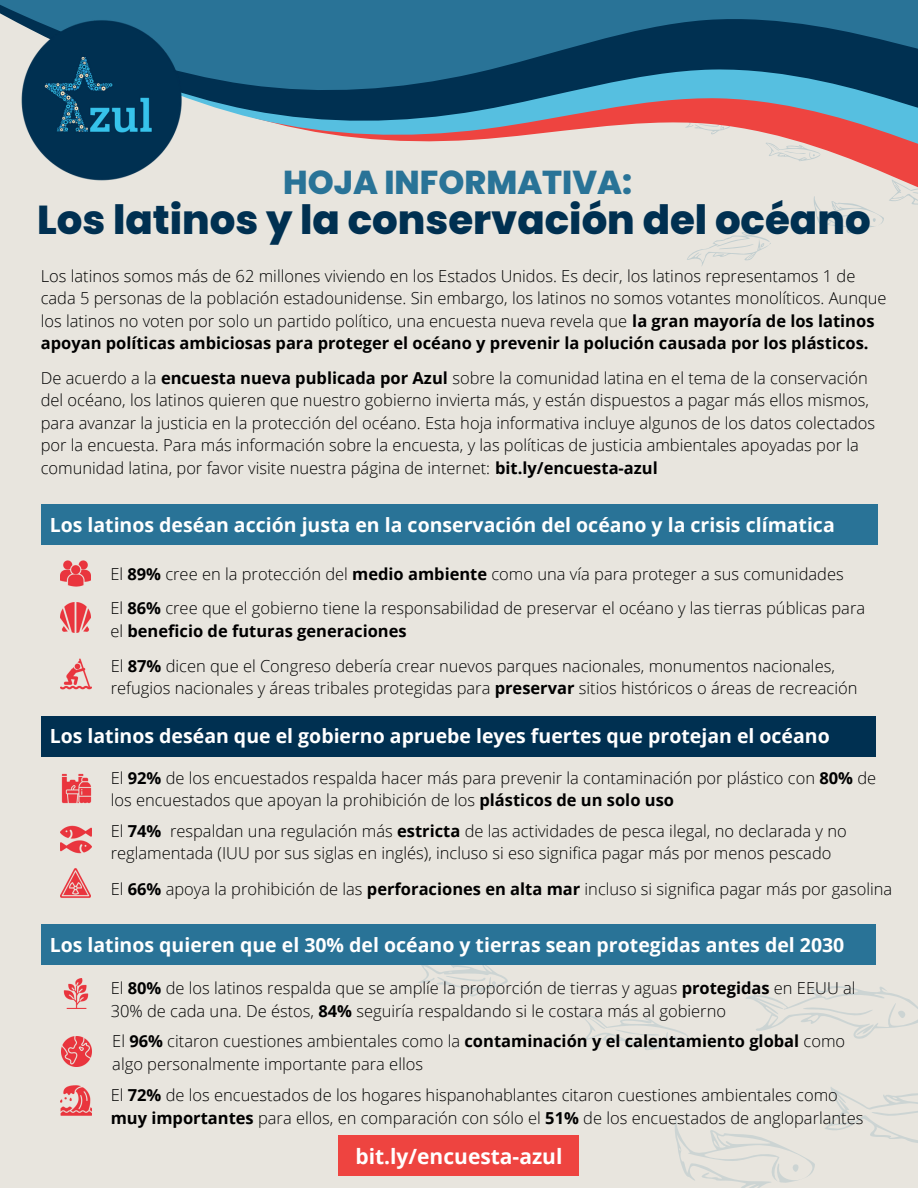
<style>
.page{position:relative;width:918px;height:1188px;background:#e8e5de}
.page>*{position:absolute;margin:0;border:0;box-sizing:border-box;transform-origin:0 0}
.t1{font:800 40.35px "Poppins";color:#003051}
.t2{font:800 33.15px "Poppins";color:#297397}
.t3{font:700 21px "Open Sans";color:#fff}
.t4{font:700 19.5px "Open Sans";color:#fff}
.t5{font:300 16.5px/22.5px "Open Sans";color:#000}
.s1{font-weight:700}
</style>
<div class="page">
<svg style="left:296px;top:128px;width:622px;height:61px"></svg>
<svg style="left:0;top:0;width:918px;height:128px;background:#376b89"></svg>
<img style="left:20px;top:19px;width:163px;height:162px">
<svg style="left:418px;top:959px;width:500px;height:229px"></svg>
<div style="left:41px;top:504px;width:837px;height:41px;background:#297397"></div>
<img style="left:60px;top:560px;width:31px;height:27px">
<img style="left:60px;top:602px;width:31px;height:31px">
<img style="left:61px;top:659px;width:30px;height:30px">
<div style="left:41px;top:716px;width:834px;height:41px;background:#003051"></div>
<img style="left:61px;top:773px;width:30px;height:30px">
<img style="left:61px;top:825px;width:30px;height:29px">
<img style="left:60px;top:868px;width:31px;height:30px">
<img style="left:63px;top:978px;width:26px;height:31px">
<img style="left:61px;top:1036px;width:31px;height:31px">
<img style="left:61px;top:1085px;width:30px;height:31px">
<div style="left:41px;top:924px;width:834px;height:41px;background:#297397"></div>
<div style="left:338px;top:1136px;width:241px;height:40px;background:#ee4440"></div>
<h2 class="t2" style="left:283px;top:159px;width:350px">HOJA INFORMATIVA:</h2>
<h1 class="t1" style="left:37px;top:192px;width:835px">Los latinos y la conservación del océano</h1>
<p class="t5" style="left:41px;top:264px;width:847px">Los latinos somos más de 62 millones viviendo en los Estados Unidos. Es decir, los latinos representamos 1 de cada 5 personas de la población estadounidense. Sin embargo, los latinos no somos votantes monolíticos. Aunque los latinos no voten por solo un partido político, una encuesta nueva revela que <span class="s1">la gran mayoría de los latinos apoyan políticas ambiciosas para proteger el océano y prevenir la polución causada por los plásticos.</span></p>
<p class="t5" style="left:41px;top:366px;width:836px">De acuerdo a la <span class="s1">encuesta nueva publicada por Azul</span> sobre la comunidad latina en el tema de la conservación del océano, los latinos quieren que nuestro gobierno invierta más, y están dispuestos a pagar más ellos mismos, para avanzar la justicia en la protección del océano. Esta hoja informativa incluye algunos de los datos colectados por la encuesta. Para más información sobre la encuesta, y las políticas de justicia ambientales apoyadas por la comunidad latina, por favor visite nuestra página de internet: <span class="s1">bit.ly/encuesta-azul</span></p>
<p class="t4" style="left:50px;top:511px;width:787px">Los latinos deséan acción justa en la conservación del océano y la crisis clímatica</p>
<p class="t5" style="left:110px;top:557px;width:756px;line-height:33.8px">El <span class="s1">89%</span> cree en la protección del <span class="s1">medio ambiente</span> como una vía para proteger a sus comunidades<br>El <span class="s1">86%</span> cree que el gobierno tiene la responsabilidad de preservar el océano y las tierras públicas para</p>
<p class="t5" style="left:110px;top:613px;width:726px;line-height:35.1px">el <span class="s1">beneficio de futuras generaciones<br></span>El <span class="s1">87%</span> dicen que el Congreso debería crear nuevos parques nacionales, monumentos nacionales,</p>
<p class="t5" style="left:111px;top:677px;width:748px">refugios nacionales y áreas tribales protegidas para <span class="s1">preservar</span> sitios históricos o áreas de recreación</p>
<p class="t4" style="left:50px;top:723px;width:782px">Los latinos deséan que el gobierno apruebe leyes fuertes que protejan el océano</p>
<p class="t5" style="left:111px;top:766px;width:767px">El <span class="s1">92%</span> de los encuestados respalda hacer más para prevenir la contaminación por plástico con <span class="s1">80%</span> de los encuestados que apoyan la prohibición de los <span class="s1">plásticos de un solo uso</span></p>
<p class="t5" style="left:111px;top:819px;width:738px">El <span class="s1">74%</span> respaldan una regulación más <span class="s1">estricta</span> de las actividades de pesca ilegal, no declarada y no reglamentada (IUU por sus siglas en inglés), incluso si eso significa pagar más por menos pescado</p>
<p class="t5" style="left:111px;top:878px;width:783px">El <span class="s1">66%</span> apoya la prohibición de las <span class="s1">perforaciones en alta mar</span> incluso si significa pagar más por gasolina</p>
<p class="t4" style="left:50px;top:931px;width:796px">Los latinos quieren que el 30% del océano y tierras sean protegidas antes del 2030</p>
<p class="t5" style="left:111px;top:976px;width:746px">El <span class="s1">80%</span> de los latinos respalda que se amplíe la proporción de tierras y aguas <span class="s1">protegidas</span> en EEUU al<br>30% de cada una. De éstos, <span class="s1">84%</span> seguiría respaldando si le costara más al gobierno</p>
<p class="t5" style="left:112px;top:1029px;width:735px">El <span class="s1">96%</span> citaron cuestiones ambientales como la <span class="s1">contaminación y el calentamiento global</span> como algo personalmente importante para ellos</p>
<p class="t5" style="left:111px;top:1084px;width:754px">El <span class="s1">72%</span> de los encuestados de los hogares hispanohablantes citaron cuestiones ambientales como <span class="s1">muy importantes</span> para ellos, en comparación con sólo el <span class="s1">51%</span> de los encuestados de angloparlantes</p>
<p class="t3" style="left:355px;top:1141px;width:209px">bit.ly/encuesta-azul</p>
</div>
